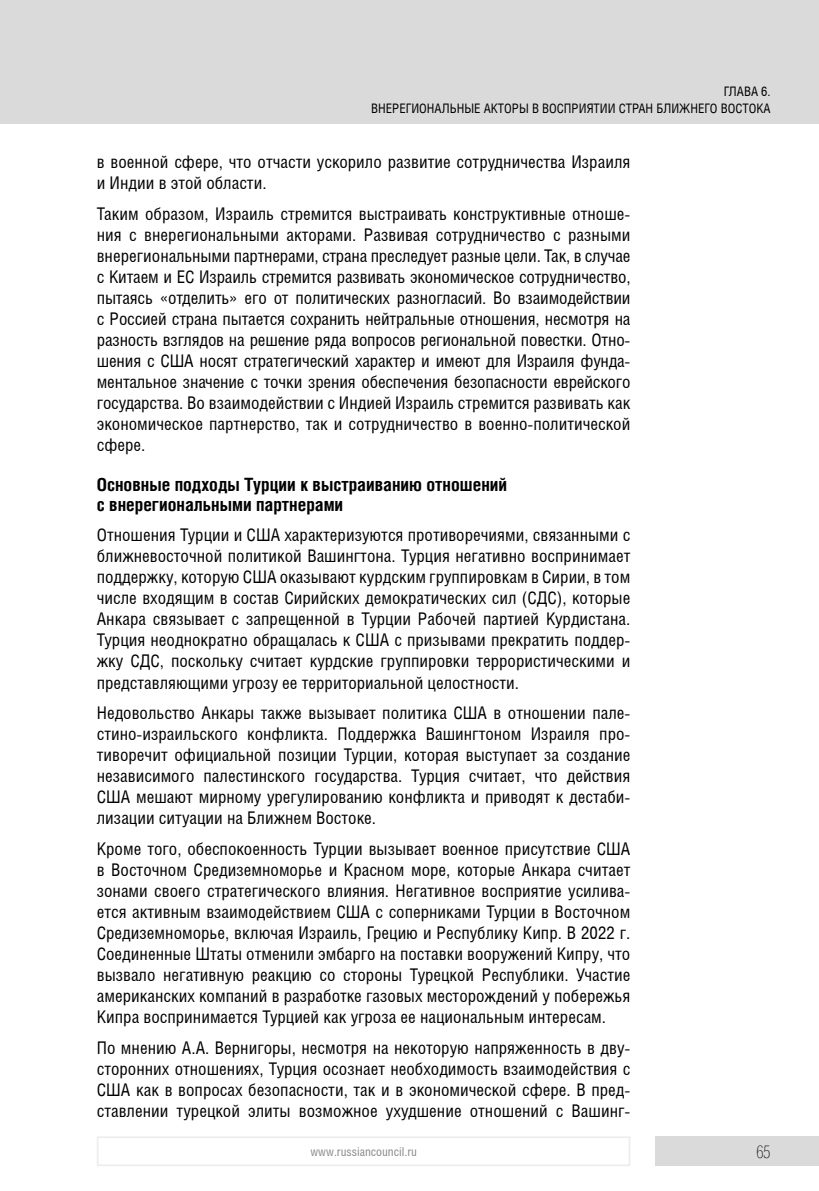
<style>
.page{position:relative;width:819px;height:1191px;background:#fff}
.page>*{position:absolute;margin:0;border:0;box-sizing:border-box;transform-origin:0 0}
.Подзаголовок-2{font:700 18.38px/19.9px "Helios Cond";color:#000}
.Основной_текст{font:17.5px/21px "Helios Cond";color:#000;text-align:justify}
.t1{font:17.5px "Helios Cond Thin C";color:#000}
.Kolontitul_X_X{font:13.12px/17.5px "Helios Cond";color:#000;text-align:right}
.t2{font:12.25px "Helios Cond";color:#878787}
</style>
<div class="page">
<div style="left:0;top:0;width:819px;height:124px;background:#dadada"></div>
<div style="left:655px;top:1136px;width:164px;height:30px;background:#dadada"></div>
<div style="left:97px;top:1136px;width:533px;height:30px;border:2px solid #ededed"></div>
<p class="Kolontitul_X_X" style="left:371px;top:82px;width:401px">ГЛАВА 6.<br>ВНЕРЕГИОНАЛЬНЫЕ АКТОРЫ В ВОСПРИЯТИИ СТРАН БЛИЖНЕГО ВОСТОКА</p>
<p class="Основной_текст" style="left:97px;top:151px;width:535px">в военной сфере, что отчасти ускорило развитие сотрудничества Израиля и Индии в этой области.</p>
<p class="Основной_текст" style="left:97px;top:203px;width:535px">Таким образом, Израиль стремится выстраивать конструктивные отноше&shy;ния с внерегиональными акторами. Развивая сотрудничество с разными внерегиональными партнерами, страна преследует разные цели. Так, в случае с Китаем и ЕС Израиль стремится развивать экономическое сотрудничество, пытаясь «отделить» его от политических разногласий. Во взаимодействии с Россией страна пытается сохранить нейтральные отношения, несмотря на разность взглядов на решение ряда вопросов региональной повестки. Отно&shy;шения с США носят стратегический характер и имеют для Израиля фунда&shy;ментальное значение с точки зрения обеспечения безопасности еврейского государства. Во взаимодействии с Индией Израиль стремится развивать как экономическое партнерство, так и сотрудничество в военно-политической сфере.</p>
<p class="Подзаголовок-2" style="left:97px;top:473px;width:412px">Основные подходы Турции к выстраиванию отношений с внерегиональными партнерами</p>
<p class="Основной_текст" style="left:97px;top:524px;width:535px">Отношения Турции и США характеризуются противоречиями, связанными с ближневосточной политикой Вашингтона. Турция негативно воспринимает поддержку, которую США оказывают курдским группировкам в Сирии, в том числе входящим в состав Сирийских демократических сил (СДС), которые Анкара связывает с запрещенной в Турции Рабочей партией Курдистана.<br>Турция неоднократно обращалась к США с призывами прекратить поддер&shy;жку СДС, поскольку считает курдские группировки террористическими и представляющими угрозу ее территориальной целостности.</p>
<p class="Основной_текст" style="left:97px;top:702px;width:535px">Недовольство Анкары также вызывает политика США в отношении пале&shy;стино-израильского конфликта. Поддержка Вашингтоном Израиля про&shy;тиворечит официальной позиции Турции, которая выступает за создание независимого палестинского государства. Турция считает, что действия США мешают мирному урегулированию конфликта и приводят к дестаби&shy;лизации ситуации на Ближнем Востоке.</p>
<p class="Основной_текст" style="left:97px;top:838px;width:535px">Кроме того, обеспокоенность Турции вызывает военное присутствие США в Восточном Средиземноморье и Красном море, которые Анкара считает зонами своего стратегического влияния. Негативное восприятие усилива&shy;ется активным взаимодействием США с соперниками Турции в Восточном Средиземноморье, включая Израиль, Грецию и Республику Кипр. В 2022 г.<br>Соединенные Штаты отменили эмбарго на поставки вооружений Кипру, что вызвало негативную реакцию со стороны Турецкой Республики. Участие американских компаний в разработке газовых месторождений у побережья Кипра воспринимается Турцией как угроза ее национальным интересам.</p>
<p class="Основной_текст" style="left:97px;top:1037px;width:535px">По мнению А.А. Вернигоры, несмотря на некоторую напряженность в дву&shy;сторонних отношениях, Турция осознает необходимость взаимодействия с США как в вопросах безопасности, так и в экономической сфере. В пред&shy;ставлении турецкой элиты возможное ухудшение отношений с Вашинг-</p>
<p class="t2" style="left:310px;top:1144px;width:108px">www.russiancouncil.ru</p>
<p class="t1" style="left:756px;top:1142px;width:16px">65</p>
</div>
